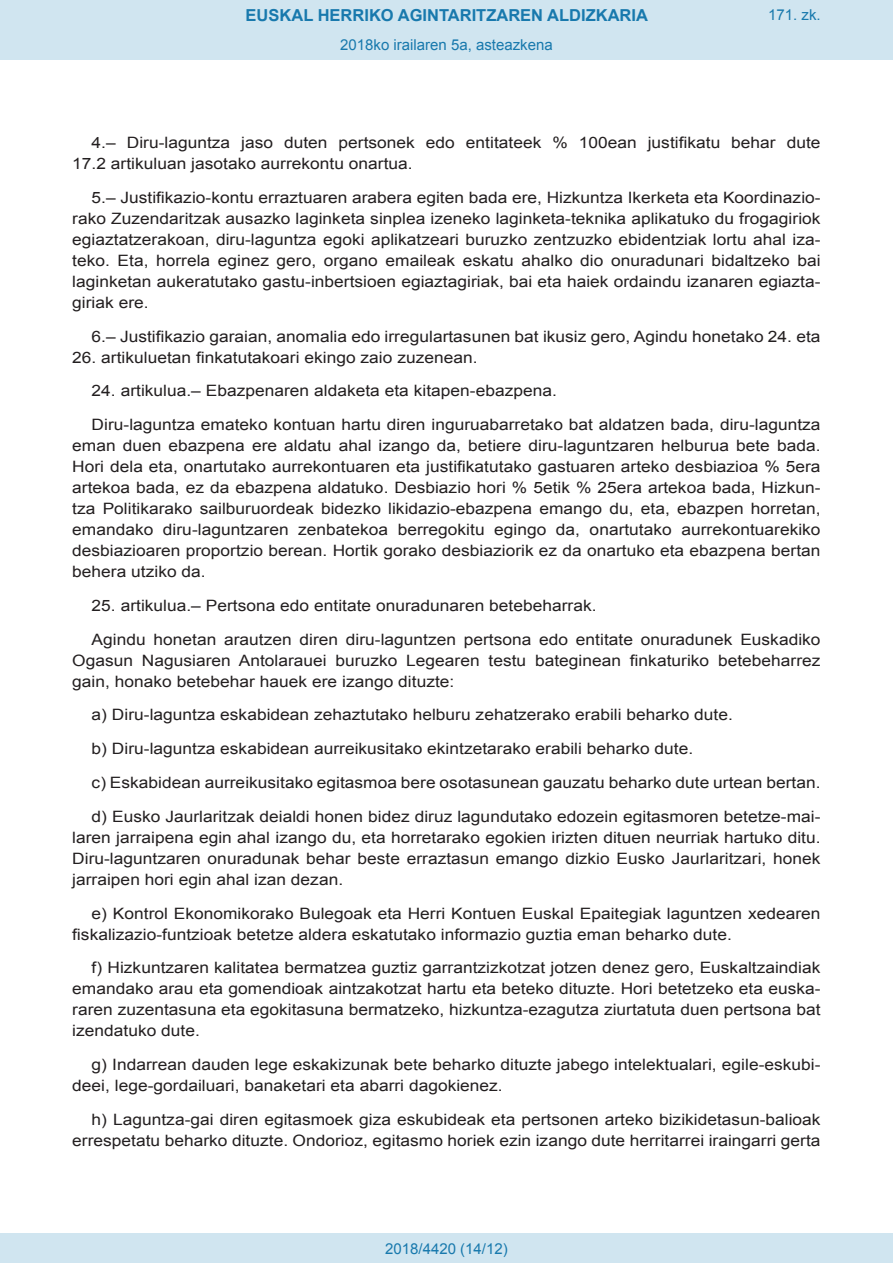
<style>
.page{position:relative;width:893px;height:1263px;background:#fff}
.page>*{position:absolute;margin:0;border:0;box-sizing:border-box;transform-origin:0 0}
.t1{font:700 16.5px "Arial";color:#1879ad}
.BOPVDetalle{font:15.6px/21px "Arial";color:#231f20;text-align:justify;scale:1.11 1}
.Paginacion_Centro{font:15px "Arial";color:#1879ad}
</style>
<div class="page">
<div style="left:0;top:0;width:893px;height:60px;background:#d0e5f0"></div>
<div style="left:0;top:1233px;width:893px;height:30px;background:#d0e5f0"></div>
<p class="t1" style="left:246px;top:4px;width:404px">EUSKAL HERRIKO AGINTARITZAREN ALDIZKARIA</p>
<p class="Paginacion_Centro" style="left:340px;top:35px;width:214px">2018ko irailaren 5a, asteazkena</p>
<p class="Paginacion_Centro" style="left:768px;top:5px;width:54px">171. zk.</p>
<p class="BOPVDetalle" style="left:72px;top:132px;width:676px;text-indent:19px">4.– Diru-laguntza jaso duten pertsonek edo entitateek % 100ean justifikatu behar dute<br>17.2 artikuluan jasotako aurrekontu onartua.</p>
<p class="BOPVDetalle" style="left:72px;top:187px;width:676px;text-indent:19px">5.– Justifikazio-kontu erraztuaren arabera egiten bada ere, Hizkuntza Ikerketa eta Koordinazio&shy;rako Zuzendaritzak ausazko laginketa sinplea izeneko laginketa-teknika aplikatuko du frogagiriok egiaztatzerakoan, diru-laguntza egoki aplikatzeari buruzko zentzuzko ebidentziak lortu ahal iza&shy;teko. Eta, horrela eginez gero, organo emaileak eskatu ahalko dio onuradunari bidaltzeko bai laginketan aukeratutako gastu-inbertsioen egiaztagiriak, bai eta haiek ordaindu izanaren egiazta&shy;giriak ere.</p>
<p class="BOPVDetalle" style="left:92px;top:326px;width:658px">6.– Justifikazio garaian, anomalia edo irregulartasunen bat ikusiz gero, Agindu honetako 24. eta</p>
<p class="BOPVDetalle" style="left:72px;top:347px;width:367px">26. artikuluetan finkatutakoari ekingo zaio zuzenean.</p>
<p class="BOPVDetalle" style="left:92px;top:381px;width:421px">24. artikulua.– Ebazpenaren aldaketa eta kitapen-ebazpena.</p>
<p class="BOPVDetalle" style="left:72px;top:414px;width:676px;text-indent:19px">Diru-laguntza emateko kontuan hartu diren inguruabarretako bat aldatzen bada, diru-laguntza eman duen ebazpena ere aldatu ahal izango da, betiere diru-laguntzaren helburua bete bada.<br>Hori dela eta, onartutako aurrekontuaren eta justifikatutako gastuaren arteko desbiazioa % 5era artekoa bada, ez da ebazpena aldatuko. Desbiazio hori % 5etik % 25era artekoa bada, Hizkun&shy;tza Politikarako sailburuordeak bidezko likidazio-ebazpena emango du, eta, ebazpen horretan, emandako diru-laguntzaren zenbatekoa berregokitu egingo da, onartutako aurrekontuarekiko desbiazioaren proportzio berean. Hortik gorako desbiaziorik ez da onartuko eta ebazpena bertan behera utziko da.</p>
<p class="BOPVDetalle" style="left:92px;top:595px;width:456px">25. artikulua.– Pertsona edo entitate onuradunaren betebeharrak.</p>
<p class="BOPVDetalle" style="left:72px;top:629px;width:676px;text-indent:19px">Agindu honetan arautzen diren diru-laguntzen pertsona edo entitate onuradunek Euskadiko Ogasun Nagusiaren Antolarauei buruzko Legearen testu bateginean finkaturiko betebeharrez gain, honako betebehar hauek ere izango dituzte:</p>
<p class="BOPVDetalle" style="left:92px;top:705px;width:579px">a) Diru-laguntza eskabidean zehaztutako helburu zehatzerako erabili beharko dute.</p>
<p class="BOPVDetalle" style="left:92px;top:738px;width:543px">b) Diru-laguntza eskabidean aurreikusitako ekintzetarako erabili beharko dute.</p>
<p class="BOPVDetalle" style="left:92px;top:772px;width:658px">c) Eskabidean aurreikusitako egitasmoa bere osotasunean gauzatu beharko dute urtean bertan.</p>
<p class="BOPVDetalle" style="left:72px;top:806px;width:676px;text-indent:19px">d) Eusko Jaurlaritzak deialdi honen bidez diruz lagundutako edozein egitasmoren betetze-mai&shy;laren jarraipena egin ahal izango du, eta horretarako egokien irizten dituen neurriak hartuko ditu.<br>Diru-laguntzaren onuradunak behar beste erraztasun emango dizkio Eusko Jaurlaritzari, honek jarraipen hori egin ahal izan dezan.</p>
<p class="BOPVDetalle" style="left:72px;top:903px;width:676px;text-indent:19px">e) Kontrol Ekonomikorako Bulegoak eta Herri Kontuen Euskal Epaitegiak laguntzen xedearen fiskalizazio-funtzioak betetze aldera eskatutako informazio guztia eman beharko dute.</p>
<p class="BOPVDetalle" style="left:72px;top:957px;width:676px;text-indent:19px">f) Hizkuntzaren kalitatea bermatzea guztiz garrantzizkotzat jotzen denez gero, Euskaltzaindiak emandako arau eta gomendioak aintzakotzat hartu eta beteko dituzte. Hori betetzeko eta euska&shy;raren zuzentasuna eta egokitasuna bermatzeko, hizkuntza-ezagutza ziurtatuta duen pertsona bat izendatuko dute.</p>
<p class="BOPVDetalle" style="left:72px;top:1054px;width:676px;text-indent:19px">g) Indarrean dauden lege eskakizunak bete beharko dituzte jabego intelektualari, egile-eskubi&shy;deei, lege-gordailuari, banaketari eta abarri dagokienez.</p>
<p class="BOPVDetalle" style="left:72px;top:1109px;width:676px;text-align:right">h) Laguntza-gai diren egitasmoek giza eskubideak eta pertsonen arteko bizikidetasun-balioak errespetatu beharko dituzte. Ondorioz, egitasmo horiek ezin izango dute herritarrei iraingarri gerta</p>
<p class="Paginacion_Centro" style="left:385px;top:1238px;width:124px">2018/4420 (14/12)</p>
</div>
